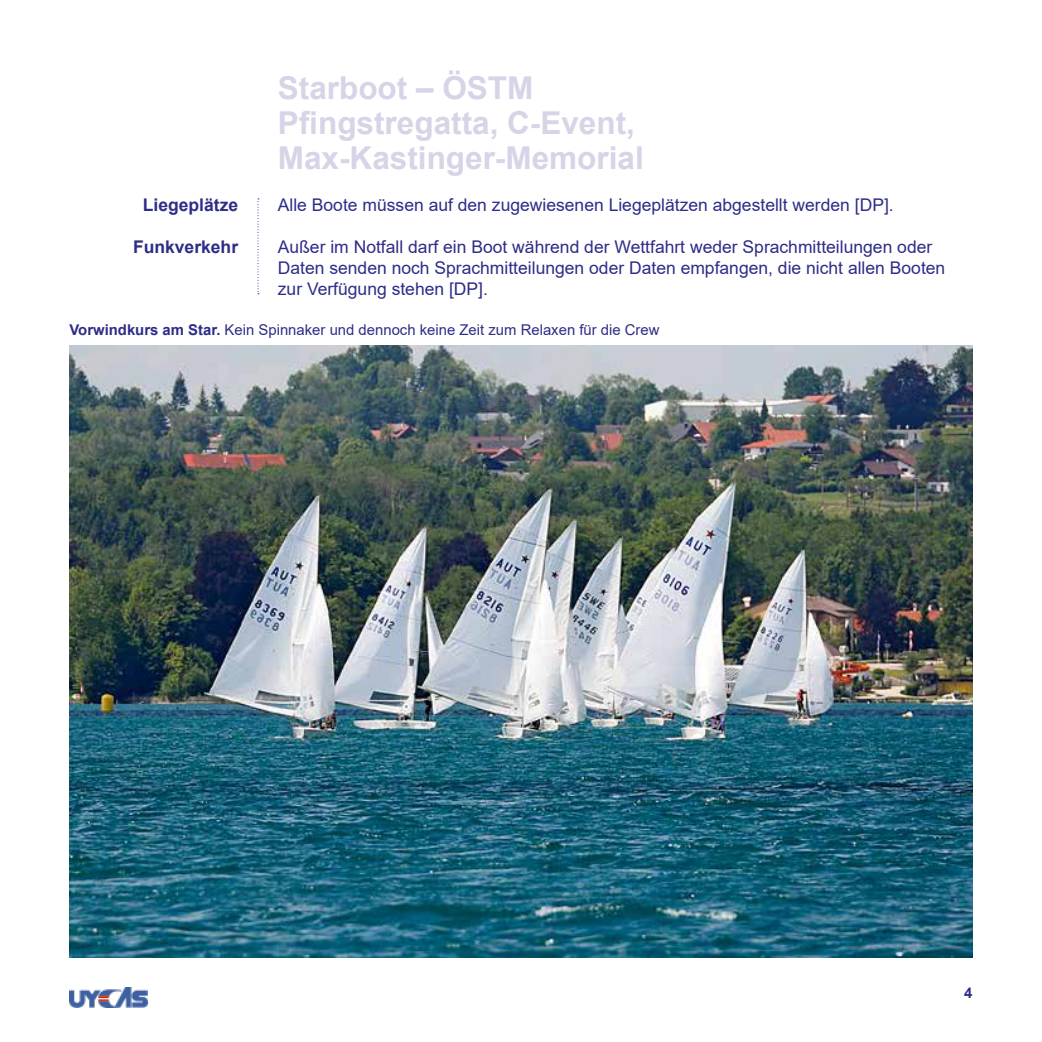
<style>
.page{position:relative;width:1042px;height:1042px;background:#fff}
.page>*{position:absolute;margin:0;border:0;box-sizing:border-box;transform-origin:0 0}
.t1{font:700 31.5px/35px "Arial";color:#d5d5e7}
.t2{font:17.5px/21px "Arial";color:#2e2d87}
.t3{font:700 17.5px "Arial";color:#2e2d87}
.t4{font:14.88px "Arial";color:#2e2d87}
.t5{font:700 14.88px "Arial";color:#2e2d87}
.s1{font-weight:700}
</style>
<div class="page">
<img style="left:69px;top:987px;width:78px;height:20px">
<svg style="left:258px;top:198px;width:1px;height:96px"></svg>
<img style="left:69px;top:345px;width:903px;height:612px">
<p class="t3" style="left:143px;top:193px;width:97px">Liegeplätze</p>
<p class="t3" style="left:133px;top:235px;width:107px">Funkverkehr</p>
<h1 class="t1" style="left:278px;top:70px;width:367px">Starboot – ÖSTM<br>Pfingstregatta, C-Event,<br>Max-Kastinger-Memorial</h1>
<p class="t2" style="left:278px;top:194px;width:617px">Alle Boote müssen auf den zugewiesenen Liegeplätzen abgestellt werden [DP].</p>
<p class="t2" style="left:278px;top:236px;width:669px">Außer im Notfall darf ein Boot während der Wettfahrt weder Sprachmitteilungen oder<br>Daten senden noch Sprachmitteilungen oder Daten empfangen, die nicht allen Booten zur Verfügung stehen [DP].</p>
<p class="t4" style="left:69px;top:319px;width:592px"><span class="s1">Vorwindkurs am Star.</span> Kein Spinnaker und dennoch keine Zeit zum Relaxen für die Crew</p>
<p class="t5" style="left:964px;top:982px;width:10px">4</p>
</div>
